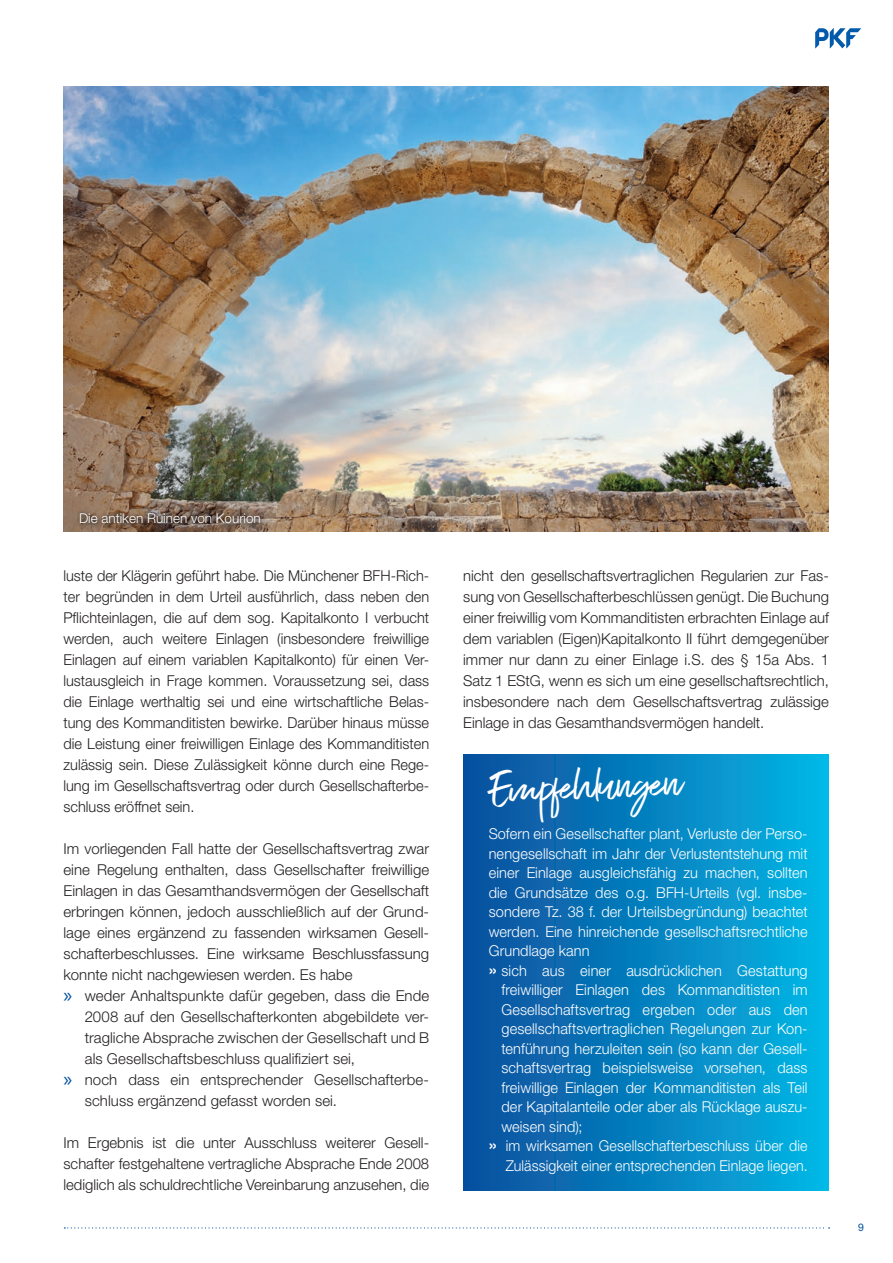
<style>
.page{position:relative;width:893px;height:1263px;background:#fff}
.page>*{position:absolute;margin:0;border:0;box-sizing:border-box;transform-origin:0 0}
.Empfehlung{font:46.5px "Exceptional";color:#fff}
.Copy_Fließtext{font:300 15px/21px "Helvetica Neue LT Std";color:#231f20;text-align:justify}
.Empfehlung-2{font:300 15px/19.5px "Helvetica Neue LT Std";letter-spacing:.005em;color:#fff;text-align:justify}
.Copy_Fließtext_ohne{font:300 15px/21px "Helvetica Neue LT Std";color:#231f20;text-align:justify}
.Empfehlung-3{font:300 15px/19.5px "Helvetica Neue LT Std";letter-spacing:.005em;color:#fff;text-align:right;scale:.95 1}
.BU{font:300 13.5px "Helvetica Neue LT Std";color:#fff}
.t1{font:10.5px "Helvetica Neue LT Std";color:#014f9e}
.s1{font-family:"Myriad Pro";font-weight:400;font-size:21px;color:#014f9e}
.s2{font-weight:500;font-size:18px}
</style>
<div class="page">
<img style="left:63px;top:86px;width:766px;height:445px">
<svg style="left:815px;top:28px;width:46px;height:20px"></svg>
<svg style="left:64px;top:1227px;width:766px;height:1px"></svg>
<div style="left:79px;top:512px;width:188px;height:18px;background:#231f20;opacity:.89"></div>
<div style="left:77px;top:510px;width:187px;height:16px;background:#231f20;opacity:.75"></div>
<div style="left:463px;top:754px;width:366px;height:437px;background:linear-gradient(to right,#0a4c9b,#03b6e5)"></div>
<p class="BU" style="left:79px;top:510px;width:183px">Die antiken Ruinen von Kourion</p>
<p class="Copy_Fließtext" style="left:63px;top:564px;width:367px">luste der Klägerin geführt habe. Die Münchener BFH-Rich&shy;ter begründen in dem Urteil ausführlich, dass neben den Pflichteinlagen, die auf dem sog. Kapitalkonto I verbucht werden, auch weitere Einlagen (insbesondere freiwillige Einlagen auf einem variablen Kapitalkonto) für einen Ver&shy;lustausgleich in Frage kommen. Voraussetzung sei, dass die Einlage werthaltig sei und eine wirtschaftliche Belas&shy;tung des Kommanditisten bewirke. Darüber hinaus müsse die Leistung einer freiwilligen Einlage des Kommanditisten zulässig sein. Diese Zulässigkeit könne durch eine Rege&shy;lung im Gesellschaftsvertrag oder durch Gesellschafterbe&shy;schluss eröffnet sein.</p>
<p class="Copy_Fließtext_ohne" style="left:63px;top:837px;width:367px">Im vorliegenden Fall hatte der Gesellschaftsvertrag zwar eine Regelung enthalten, dass Gesellschafter freiwillige Einlagen in das Gesamthandsvermögen der Gesellschaft erbringen können, jedoch ausschließlich auf der Grund&shy;lage eines ergänzend zu fassenden wirksamen Gesell&shy;schafterbeschlusses. Eine wirksame Beschlussfassung konnte nicht nachgewiesen werden. Es habe</p>
<p class="Copy_Fließtext" style="left:85px;top:984px;width:346px;text-indent:-21px"><span class="s1">»</span> weder Anhaltspunkte dafür gegeben, dass die Ende 2008 auf den Gesellschafterkonten abgebildete ver&shy;tragliche Absprache zwischen der Gesellschaft und B als Gesellschaftsbeschluss qualifiziert sei,</p>
<p class="Copy_Fließtext" style="left:85px;top:1068px;width:346px;text-indent:-21px"><span class="s1">»</span> noch dass ein entsprechender Gesellschafterbe&shy;schluss ergänzend gefasst worden sei.</p>
<p class="Copy_Fließtext" style="left:63px;top:1131px;width:367px">Im Ergebnis ist die unter Ausschluss weiterer Gesell&shy;schafter festgehaltene vertragliche Absprache Ende 2008 lediglich als schuldrechtliche Vereinbarung anzusehen, die</p>
<p class="Copy_Fließtext" style="left:463px;top:564px;width:367px">nicht den gesellschaftsvertraglichen Regularien zur Fas&shy;sung von Gesellschafterbeschlüssen genügt. Die Buchung einer freiwillig vom Kommanditisten erbrachten Einlage auf dem variablen (Eigen)Kapitalkonto II führt demgegenüber immer nur dann zu einer Einlage i.S. des § 15a Abs. 1<br>Satz 1 EStG, wenn es sich um eine gesellschaftsrechtlich, insbesondere nach dem Gesellschaftsvertrag zulässige Einlage in das Gesamthandsvermögen handelt.</p>
<p class="Empfehlung" style="left:488px;top:755px;width:195px;rotate:-2deg">Empfehlungen</p>
<p class="Empfehlung-2" style="left:489px;top:824px;width:320px">Sofern ein Gesellschafter plant, Verluste der Perso&shy;nengesellschaft im Jahr der Verlustentstehung mit einer Einlage ausgleichsfähig zu machen, sollten die Grundsätze des o.g. BFH-Urteils (vgl. insbe&shy;sondere Tz. 38 f. der Urteilsbegründung) beachtet werden. Eine hinreichende gesellschaftsrechtliche Grundlage kann</p>
<p class="Empfehlung-2" style="left:501px;top:960px;width:308px;text-indent:-13px"><span class="s2">»</span> sich aus einer ausdrücklichen Gestattung freiwilliger Einlagen des Kommanditisten im Gesellschaftsvertrag ergeben oder aus den gesellschaftsvertraglichen Regelungen zur Kon&shy;tenführung herzuleiten sein (so kann der Gesell&shy;schaftsvertrag beispielsweise vorsehen, dass freiwillige Einlagen der Kommanditisten als Teil der Kapitalanteile oder aber als Rücklage auszu&shy;weisen sind);</p>
<p class="Empfehlung-3" style="left:489px;top:1136px;width:337px"><span class="s2">»</span> im wirksamen Gesellschafterbeschluss über die<br>Zulässigkeit einer entsprechenden Einlage liegen.</p>
<p class="t1" style="left:858px;top:1220px;width:7px">9</p>
</div>
